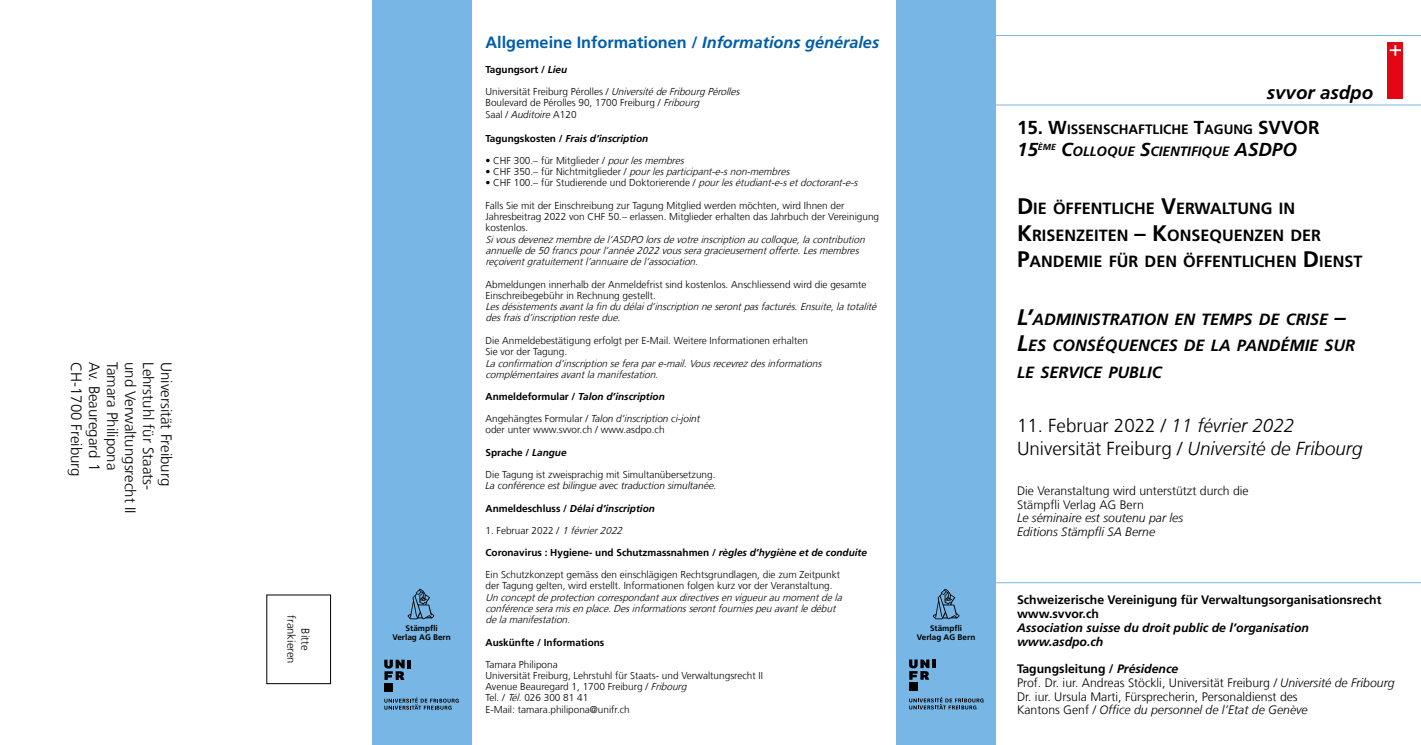
<style>
.page{position:relative;width:1421px;height:745px;background:#fff}
.page>*{position:absolute;margin:0;border:0;box-sizing:border-box;transform-origin:0 0}
.t1{font:300 18.75px/22.5px "Frutiger LT Com";color:#000}
.t2{font:italic 700 18.75px "Frutiger LT Com";color:#000}
.t3{font:700 16.25px/26.2px "Frutiger LT Com";color:#000}
.t4{font:italic 700 16.25px/26.2px "Frutiger LT Com";color:#000}
.t5{font:700 16.25px "Frutiger LT Com";color:#005da9}
.t6{font:300 15px "Frutiger LT Com";color:#000}
.t7{font:700 13.5px/22.5px "Frutiger LT Com";color:#000}
.t8{font:300 12.25px/13.8px "Frutiger LT Com";color:#000}
.t9{font:700 12.25px/13.8px "Frutiger LT Com";color:#000}
.t10{font:italic 700 12.25px/13.8px "Frutiger LT Com";color:#000}
.t11{font:italic 300 12.25px/13.8px "Frutiger LT Com";color:#000}
.t12{font:300 11.25px/13.8px "Frutiger LT Com";color:#000;text-align:center}
.t13{font:300 10px/11.2px "Frutiger LT Com";color:#000}
.t14{font:italic 300 10px/11.2px "Frutiger LT Com";color:#000}
.t15{font:italic 300 10px/21.9px "Frutiger LT Com";color:#000}
.t16{font:italic 700 10px "Frutiger LT Com";color:#000}
.t17{font:700 10px "Frutiger LT Com";color:#000}
.t18{font:700 8.12px/8.8px "Frutiger LT Com";color:#000;text-align:center}
.s1{font-style:italic}
.s2{font-weight:700}
.s3{font-weight:700;font-style:italic}
.s4{font-style:normal}
.s5{font-weight:700;font-style:normal}
.s6{font-size:18.75px}
.s7{font-style:italic;font-size:18.75px}
.s8{font-size:22.5px}
</style>
<div class="page">
<hr style="left:996px;top:35px;width:425px;height:1px;background:#78b7e5">
<hr style="left:996px;top:582px;width:425px;height:1px;background:#78b7e5">
<hr style="left:996px;top:105px;width:425px;height:1px;background:#78b7e5">
<div style="left:1387px;top:42px;width:16px;height:57px;background:#e30613"></div>
<svg style="left:1390px;top:45px;width:11px;height:11px"></svg>
<div style="left:896px;top:0;width:100px;height:744px;background:#78b7e5"></div>
<div style="left:372px;top:0;width:99px;height:744px;background:#78b7e5"></div>
<svg style="left:909px;top:697px;width:74px;height:12px"></svg>
<div style="left:909px;top:682px;width:9px;height:8px;background:#000"></div>
<svg style="left:909px;top:659px;width:27px;height:20px"></svg>
<svg style="left:384px;top:697px;width:75px;height:12px"></svg>
<div style="left:384px;top:682px;width:9px;height:9px;background:#000"></div>
<svg style="left:384px;top:659px;width:27px;height:20px"></svg>
<svg style="left:407px;top:588px;width:27px;height:31px"></svg>
<svg style="left:933px;top:588px;width:26px;height:31px"></svg>
<h3 class="t6" style="left:85px;top:361px;width:116px;rotate:90deg">CH-1700 Freiburg</h3>
<h3 class="t6" style="left:103px;top:361px;width:110px;rotate:90deg">Av. Beauregard 1</h3>
<h3 class="t6" style="left:121px;top:361px;width:110px;rotate:90deg">Tamara Philipona</h3>
<h3 class="t6" style="left:139px;top:361px;width:153px;rotate:90deg">und Verwaltungsrecht II</h3>
<h3 class="t6" style="left:157px;top:361px;width:130px;rotate:90deg">Lehrstuhl für Staats-</h3>
<h3 class="t6" style="left:175px;top:361px;width:125px;rotate:90deg">Universität Freiburg</h3>
<p class="t12" style="left:312px;top:614px;width:50px;rotate:90deg">Bitte frankieren</p>
<p class="t18" style="left:392px;top:623px;width:60px">Stämpfli<br>Verlag AG Bern</p>
<h2 class="t5" style="left:485px;top:32px;width:395px">Allgemeine Informationen / <span class="s1">Informations générales</span></h2>
<p class="t13" style="left:485px;top:59px;width:259px;line-height:21.9px"><span class="s2">Tagungsort /</span> <span class="s3">Lieu<br></span>U n i ve rs i tä t F re i b u r g P é ro l l e s / <span class="s1">UniversitédeFribourgPérolles</span></p>
<p class="t13" style="left:485px;top:97px;width:218px">Boulevard de Pérolles 90, 1700 Freiburg / <span class="s1">Fribourg<br></span>Saal / <span class="s1">Auditoire</span> A120</p>
<p class="t16" style="left:485px;top:132px;width:164px"><span class="s4">Tagungskosten /</span> Frais d’inscription</p>
<p class="t13" style="left:485px;top:155px;width:203px"><span class="s2">•</span> CHF 300.– für Mitglieder / <span class="s1">pourlesmembres</span></p>
<p class="t14" style="left:485px;top:166px;width:308px"><span class="s4">• C H F 3 5 0 . – f ü r N i c h t m i t g l i e d e r /</span> pourlesparticipant-e-snon-membres</p>
<p class="t13" style="left:485px;top:177px;width:377px">• CHF 100.– für Studierende und Doktorierende / <span class="s1">pourlesétudiant-e-setdoctorant-e-s</span></p>
<p class="t13" style="left:485px;top:200px;width:395px">Falls Sie mit der Einschreibung zur Tagung Mitglied werden möchten, wird Ihnen der<br>Jahresbeitrag 2022 von CHF 50.– erlassen. Mitglieder erhalten das Jahrbuch der Vereinigung kostenlos.</p>
<p class="t14" style="left:485px;top:233px;width:384px">Sivousdevenezmembredel’ASDPO lorsdevotreinscriptionaucolloque,lacontribution annuellede50francspourl’année2022vousseragracieusementofferte.Lesmembres reçoiventgratuitementl’annuairedel’association.</p>
<p class="t13" style="left:485px;top:278px;width:383px">Abmeldungen innerhalb der Anmeldefrist sind kostenlos. Anschliessend wird die gesamte<br>Einschreibegebühr in Rechnung gestellt.</p>
<p class="t14" style="left:485px;top:301px;width:395px">Lesdésistementsavantlafindudélaid’inscriptionneserontpasfacturés.Ensuite,latotalité desfraisd’inscriptionrestedue.</p>
<p class="t13" style="left:485px;top:335px;width:324px">Die Anmeldebestätigung erfolgt per E-Mail. Weitere Informationen erhalten<br>Sie vor der Tagung.</p>
<p class="t14" style="left:485px;top:357px;width:340px">Laconfirmationd’inscriptionseferapare-mail.Vousrecevrezdesinformations complémentairesavantlamanifestation.</p>
<p class="t15" style="left:485px;top:385px;width:216px"><span class="s5">Anmeldeformular /</span> <span class="s2">Talon d’inscription<br></span><span class="s4">Angehängtes Formular /</span> Talon d’inscription ci-joint</p>
<p class="t13" style="left:485px;top:424px;width:181px">oder unter www.svvor.ch / www.asdpo.ch</p>
<p class="t13" style="left:485px;top:441px;width:232px;line-height:21.9px"><span class="s2">Sprache /</span> <span class="s3">Langue<br></span>Die Tagung ist zweisprachig mit Simultanübersetzung.</p>
<p class="t15" style="left:485px;top:474px;width:233px">La conférence est bilingue avec traduction simultanée.</p>
<p class="t16" style="left:485px;top:502px;width:171px"><span class="s4">Anmeldeschluss /</span> Délai d’inscription</p>
<p class="t13" style="left:485px;top:524px;width:141px">1. Februar 2022 / <span class="s1">1février2022</span></p>
<p class="t13" style="left:485px;top:541px;width:383px;line-height:21.9px"><span class="s2">Coronavirus : Hygiene- und Schutzmassnahmen /</span> <span class="s3">règles d’hygiène et de conduite<br></span>Ein Schutzkonzept gemäss den einschlägigen Rechtsgrundlagen, die zum Zeitpunkt</p>
<p class="t13" style="left:485px;top:580px;width:349px">der Tagung gelten, wird erstellt. Informationen folgen kurz vor der Veranstaltung.</p>
<p class="t14" style="left:485px;top:591px;width:361px">Unconceptdeprotectioncorrespondantauxdirectivesenvigueuraumomentdela conférenceseramisenplace.Desinformationsserontfourniespeuavantledébut delamanifestation.</p>
<p class="t17" style="left:485px;top:635px;width:120px">Auskünfte / Informations</p>
<p class="t13" style="left:485px;top:658px;width:279px">Tamara Philipona<br>Universität Freiburg, Lehrstuhl für Staats- und Verwaltungsrecht II Avenue Beauregard 1, 1700 Freiburg / <span class="s1">Fribourg<br></span>Tel. / <span class="s1">Tél</span>. 026 300 81 41<br>E-Mail: tamara.philipona@unifr.ch</p>
<p class="t18" style="left:917px;top:623px;width:60px">Stämpfli<br>Verlag AG Bern</p>
<h1 class="t2" style="left:1267px;top:81px;width:108px">svvor asdpo</h1>
<h3 class="t7" style="left:1017px;top:117px;width:304px"><span class="s6">15. W</span>ISSENSCHAFTLICHE <span class="s6">T</span>AGUNG <span class="s6">SVVOR<br></span><span class="s7">15</span><sup>ÈME</sup> <span class="s7">C</span><span class="s1">OLLOQUE</span> <span class="s7">S</span><span class="s1">CIENTIFIQUE</span> <span class="s7">ASDPO</span></h3>
<h2 class="t3" style="left:1017px;top:195px;width:347px"><span class="s8">D</span>IE ÖFFENTLICHE <span class="s8">V</span>ERWALTUNG IN<br><span class="s8">K</span>RISENZEITEN <span class="s8">– K</span>ONSEQUENZEN DER<br><span class="s8">P</span>ANDEMIE FÜR DEN ÖFFENTLICHEN <span class="s8">D</span>IENST</h2>
<h2 class="t4" style="left:1017px;top:306px;width:340px"><span class="s8">L’</span>AD MINISTRATION EN TEMPS DE CRISE <span class="s8">–<br>L</span>ES CONSÉQUENCES DE LA PA NDÉMIE SUR<br>LE SERVICE PUBLIC</h2>
<h1 class="t1" style="left:1017px;top:414px;width:347px">11. Februar 2022 / <span class="s1">11 février 2022<br></span>Universität Freiburg / <span class="s1">Université de Fribourg</span></h1>
<p class="t8" style="left:1017px;top:483px;width:233px">Die Veranstaltung wird unterstützt durch die<br>Stämpfli Verlag AG Bern</p>
<p class="t11" style="left:1017px;top:511px;width:168px">Le séminaire est soutenu par les<br>Editions Stämpfli SA Berne</p>
<p class="t9" style="left:1017px;top:593px;width:366px">Schweizerische Vereinigung für Verwaltungsorganisationsrecht www.svvor.ch</p>
<p class="t10" style="left:1017px;top:620px;width:293px">Association suisse du droit public de l’organisation www.asdpo.ch</p>
<p class="t8" style="left:1017px;top:661px;width:379px"><span class="s2">Tagungsleitung /</span> <span class="s3">Présidence<br></span>Prof. Dr. iur. Andreas Stöckli, Universität Freiburg <span class="s1">/ Université de Fribourg </span>Dr. iur. Ursula Marti, Fürsprecherin, Personaldienst des<br>Kantons Genf <span class="s1">/ Office du personnel de l’Etat de Genève</span></p>
</div>
